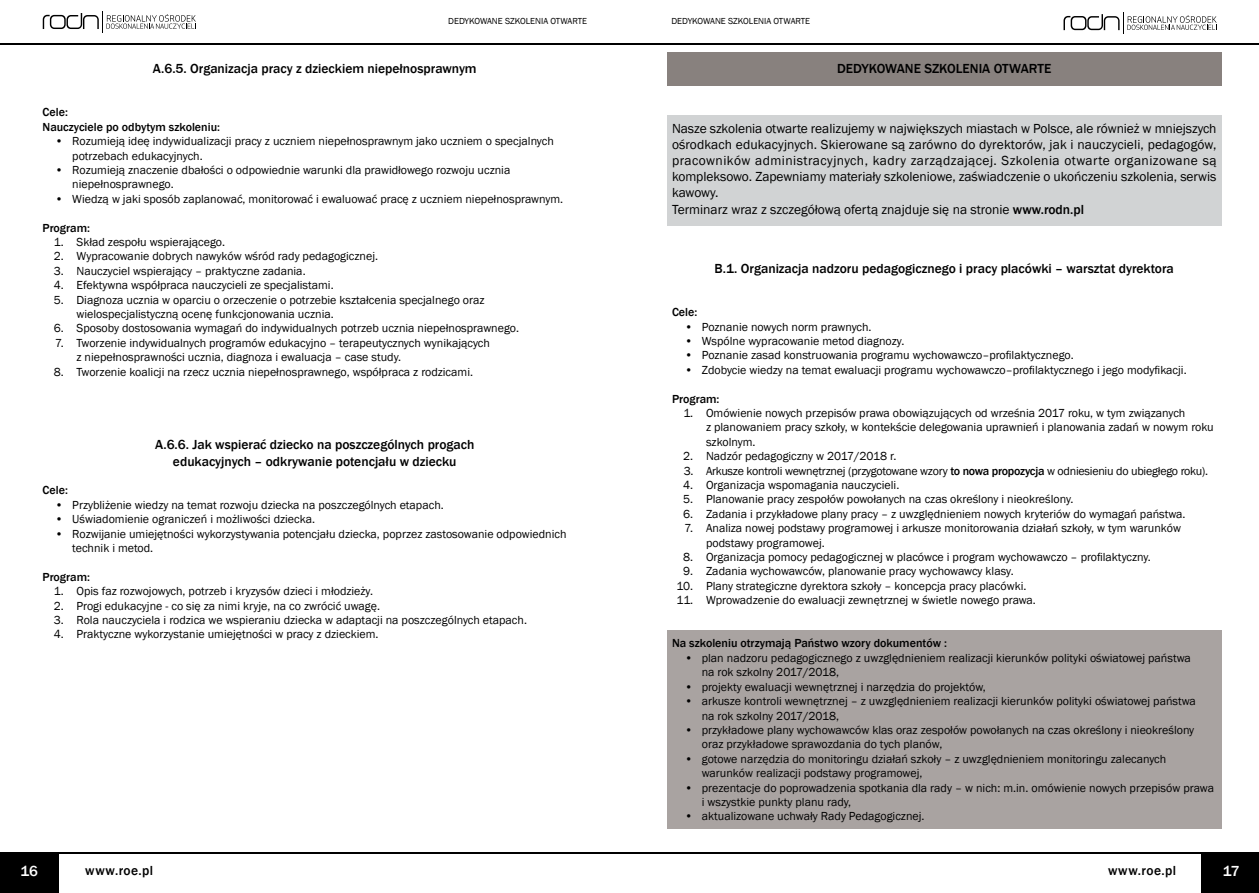
<style>
.page{position:relative;width:1259px;height:893px;background:#fff}
.page>*{position:absolute;margin:0;border:0;box-sizing:border-box;transform-origin:0 0}
.t1{font:500 15px "Franklin Gothic";color:#fff}
.t2{font:13.5px/16.2px "Franklin Gothic";color:#000}
.t3{font:500 13.5px/16.2px "Franklin Gothic";color:#000;text-align:center}
.t4{font:12px/14.4px "Franklin Gothic";color:#000}
.t5{font:500 12px/14.4px "Franklin Gothic";color:#000}
.t6{font:12px "Franklin Gothic";letter-spacing:-.02em;color:#000}
.t7{font:9px "Franklin Gothic";color:#000}
.s1{font-weight:500}
</style>
<div class="page">
<hr style="left:0;top:43px;width:1259px;height:1px;background:#000">
<svg style="left:43px;top:12px;width:153px;height:21px"></svg>
<svg style="left:1063px;top:13px;width:154px;height:21px"></svg>
<hr style="left:0;top:852px;width:1259px;height:2px;background:#000">
<div style="left:0;top:852px;width:58px;height:41px;background:#000"></div>
<div style="left:1201px;top:853px;width:58px;height:40px;background:#000"></div>
<div style="left:667px;top:630px;width:554px;height:199px;background:#a9a3a1"></div>
<div style="left:667px;top:115px;width:554px;height:111px;background:#d1d3d4"></div>
<div style="left:667px;top:52px;width:554px;height:33px;background:#88817e"></div>
<p class="t7" style="left:448px;top:16px;width:39px">DEDYKOWANE</p>
<p class="t7" style="left:505px;top:16px;width:57px">SZKOLEN IA OTWARTE</p>
<p class="t7" style="left:671px;top:16px;width:39px">DEDYKOWANE</p>
<p class="t7" style="left:728px;top:16px;width:57px">SZKOLEN IA OTWARTE</p>
<p class="t3" style="left:153px;top:61px;width:325px">A.6.5. Organizacja pracy z dzieckiem niepełnosprawnym</p>
<p class="t5" style="left:43px;top:105px;width:179px">Cele:<br>Nauczyciele po odbytym szkoleniu:</p>
<p class="t4" style="left:72px;top:134px;width:483px;text-indent:-17px">• Rozumieją ideę indywidualizacji pracy z uczniem niepełnosprawnym jako uczniem o specjalnych potrzebach edukacyjnych.</p>
<p class="t4" style="left:72px;top:163px;width:439px;text-indent:-17px">• Rozumieją znaczenie dbałości o odpowiednie warunki dla prawidłowego rozwoju ucznia niepełnosprawnego.</p>
<p class="t4" style="left:55px;top:192px;width:509px">• Wiedzą w jaki sposób zaplanować, monitorować i ewaluować pracę z uczniem niepełnosprawnym.</p>
<p class="t5" style="left:43px;top:221px;width:49px">Program:</p>
<p class="t4" style="left:54px;top:235px;width:173px">1. Skład zespołu wspierającego.</p>
<p class="t4" style="left:54px;top:249px;width:326px">2. Wypracowanie dobrych nawyków wśród rady pedagogicznej.</p>
<p class="t4" style="left:54px;top:264px;width:253px">3. Nauczyciel wspierający – praktyczne zadania.</p>
<p class="t4" style="left:54px;top:278px;width:281px">4. Efektywna współpraca nauczycieli ze specjalistami.</p>
<p class="t4" style="left:77px;top:293px;width:409px;text-indent:-23px">5. Diagnoza ucznia w oparciu o orzeczenie o potrzebie kształcenia specjalnego oraz wielospecjalistyczną ocenę funkcjonowania ucznia.</p>
<p class="t4" style="left:54px;top:321px;width:467px">6. Sposoby dostosowania wymagań do indywidualnych potrzeb ucznia niepełnosprawnego.</p>
<p class="t4" style="left:77px;top:336px;width:415px;text-indent:-21px">7. Tworzenie indywidualnych programów edukacyjno – terapeutycznych wynikających z niepełnosprawności ucznia, diagnoza i ewaluacja – case study.</p>
<p class="t4" style="left:54px;top:365px;width:421px">8. Tworzenie koalicji na rzecz ucznia niepełnosprawnego, współpraca z rodzicami.</p>
<p class="t3" style="left:837px;top:61px;width:216px">DEDYKOWANE SZKOLENIA OTWARTE</p>
<p class="t2" style="left:672px;top:120px;width:546px">Nasze szkolenia otwarte realizujemy w największych miastach w Polsce, ale również w mniejszych ośrodkach edukacyjnych. Skierowane są zarówno do dyrektorów, jak i nauczycieli, pedagogów, pracowników administracyjnych, kadry zarządzającej. Szkolenia otwarte organizowane są kompleksowo. Zapewniamy materiały szkoleniowe, zaświadczenie o ukończeniu szkolenia, serwis kawowy.<br>Terminarz wraz z szczegółową ofertą znajduje się na stronie <span class="s1">www.rodn.pl</span></p>
<p class="t3" style="left:714px;top:261px;width:461px">B.1. Organizacja nadzoru pedagogicznego i pracy placówki – warsztat dyrektora</p>
<p class="t5" style="left:672px;top:305px;width:27px">Cele:</p>
<p class="t4" style="left:685px;top:320px;width:188px">• Poznanie nowych norm prawnych.</p>
<p class="t4" style="left:685px;top:334px;width:221px">• Wspólne wypracowanie metod diagnozy.</p>
<p class="t4" style="left:685px;top:348px;width:390px">• Poznanie zasad konstruowania programu wychowawczo–profilaktycznego.</p>
<p class="t4" style="left:685px;top:363px;width:503px">• Zdobycie wiedzy na temat ewaluacji programu wychowawczo–profilaktycznego i jego modyfikacji.</p>
<p class="t5" style="left:672px;top:392px;width:49px">Program:</p>
<p class="t4" style="left:706px;top:406px;width:509px;text-indent:-23px">1. Omówienie nowych przepisów prawa obowiązujących od września 2017 roku, w tym związanych<br>z planowaniem pracy szkoły, w kontekście delegowania uprawnień i planowania zadań w nowym roku szkolnym.</p>
<p class="t4" style="left:683px;top:449px;width:215px">2. Nadzór pedagogiczny w 2017/2018 r.</p>
<p class="t6" style="left:684px;top:463px;width:526px">3. Arkusze kontroli wewnętrznej (przygotowane wzory <span class="s1">to nowa propozycja</span> w odniesieniu do ubiegłego roku).</p>
<p class="t4" style="left:683px;top:478px;width:218px">4. Organizacja wspomagania nauczycieli.</p>
<p class="t4" style="left:683px;top:492px;width:392px">5. Planowanie pracy zespołów powołanych na czas określony i nieokreślony.</p>
<p class="t4" style="left:683px;top:507px;width:504px">6. Zadania i przykładowe plany pracy – z uwzględnieniem nowych kryteriów do wymagań państwa.</p>
<p class="t4" style="left:706px;top:521px;width:476px;text-indent:-21px">7. Analiza nowej podstawy programowej i arkusze monitorowania działań szkoły, w tym warunków podstawy programowej.</p>
<p class="t4" style="left:683px;top:550px;width:469px">8. Organizacja pomocy pedagogicznej w placówce i program wychowawczo – profilaktyczny.</p>
<p class="t4" style="left:683px;top:564px;width:332px">9. Zadania wychowawców, planowanie pracy wychowawcy klasy.</p>
<p class="t4" style="left:676px;top:579px;width:351px">10. Plany strategiczne dyrektora szkoły – koncepcja pracy placówki.</p>
<p class="t4" style="left:676px;top:593px;width:361px">11. Wprowadzenie do ewaluacji zewnętrznej w świetle nowego prawa.</p>
<p class="t5" style="left:672px;top:636px;width:276px">Na szkoleniu otrzymają Państwo wzory dokumentów :</p>
<p class="t4" style="left:702px;top:651px;width:490px;text-indent:-17px">• plan nadzoru pedagogicznego z uwzględnieniem realizacji kierunków polityki oświatowej państwa na rok szkolny 2017/2018,</p>
<p class="t4" style="left:685px;top:680px;width:303px">• projekty ewaluacji wewnętrznej i narzędzia do projektów,</p>
<p class="t4" style="left:702px;top:694px;width:496px;text-indent:-17px">• arkusze kontroli wewnętrznej – z uwzględnieniem realizacji kierunków polityki oświatowej państwa na rok szkolny 2017/2018,</p>
<p class="t4" style="left:702px;top:723px;width:494px;text-indent:-17px">• przykładowe plany wychowawców klas oraz zespołów powołanych na czas określony i nieokreślony oraz przykładowe sprawozdania do tych planów,</p>
<p class="t4" style="left:702px;top:752px;width:466px;text-indent:-17px">• gotowe narzędzia do monitoringu działań szkoły – z uwzględnieniem monitoringu zalecanych warunków realizacji podstawy programowej,</p>
<p class="t4" style="left:702px;top:780px;width:514px;text-indent:-17px">• prezentacje do poprowadzenia spotkania dla rady – w nich: m.in. omówienie nowych przepisów prawa i wszystkie punkty planu rady,</p>
<p class="t4" style="left:685px;top:809px;width:241px">• aktualizowane uchwały Rady Pedagogicznej.</p>
<p class="t3" style="left:155px;top:437px;width:321px">A.6.6. Jak wspierać dziecko na poszczególnych progach edukacyjnych – odkrywanie potencjału w dziecku</p>
<p class="t5" style="left:43px;top:483px;width:27px">Cele:</p>
<p class="t4" style="left:55px;top:498px;width:390px">• Przybliżenie wiedzy na temat rozwoju dziecka na poszczególnych etapach.</p>
<p class="t4" style="left:55px;top:512px;width:261px">• Uświadomienie ograniczeń i możliwości dziecka.</p>
<p class="t4" style="left:72px;top:527px;width:496px;text-indent:-17px">• Rozwijanie umiejętności wykorzystywania potencjału dziecka, poprzez zastosowanie odpowiednich technik i metod.</p>
<p class="t5" style="left:43px;top:570px;width:49px">Program:</p>
<p class="t4" style="left:54px;top:584px;width:321px">1. Opis faz rozwojowych, potrzeb i kryzysów dzieci i młodzieży.</p>
<p class="t4" style="left:54px;top:599px;width:328px">2. Progi edukacyjne - co się za nimi kryje, na co zwrócić uwagę.</p>
<p class="t4" style="left:54px;top:613px;width:475px">3. Rola nauczyciela i rodzica we wspieraniu dziecka w adaptacji na poszczególnych etapach.</p>
<p class="t4" style="left:54px;top:627px;width:326px">4. Praktyczne wykorzystanie umiejętności w pracy z dzieckiem.</p>
<p class="t1" style="left:21px;top:862px;width:19px">16</p>
<p class="t3" style="left:85px;top:863px;width:69px">www.roe.pl</p>
<p class="t3" style="left:1108px;top:863px;width:69px">www.roe.pl</p>
<p class="t1" style="left:1223px;top:862px;width:18px">17</p>
</div>
